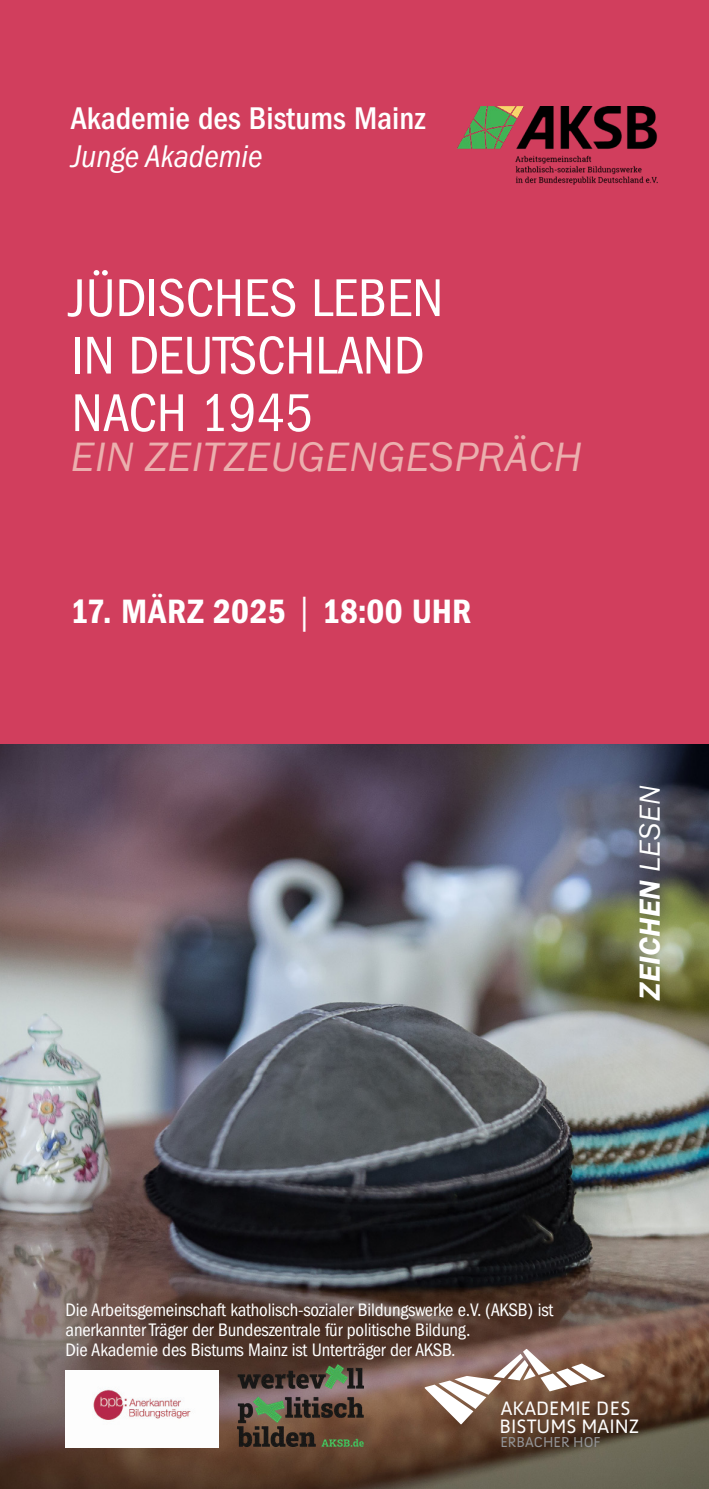
<style>
.page{position:relative;width:709px;height:1489px;background:#fff}
.page>*{position:absolute;margin:0;border:0;box-sizing:border-box;transform-origin:0 0}
.t1{font:condensed 55px/57.5px "Franklin Gothic LT Pro";color:#fff}
.t2{font:42.5px "Franklin Gothic URW Boo Ita";letter-spacing:.01em;color:#ebafae}
.t3{font:35px "Franklin Gothic LT Pro Cn Dm";letter-spacing:.005em;color:#fff}
.t4{font:500 condensed 32.5px "Franklin Gothic LT Pro";color:#fff}
.t5{font:italic condensed 32.5px "Franklin Gothic LT Pro";color:#fff}
.t6{font:30px "Franklin Gothic URW Dem Ita";color:#fff}
.t7{font:20px/18px "Anivers";color:#fff}
.t8{font:condensed 18.75px/20px "Franklin Gothic LT Pro";letter-spacing:-.01em;color:#fff}
.t9{font:14.75px "Anivers";color:#939598}
.s1{font-family:"Franklin Gothic LT Pro";font-style:italic;font-stretch:condensed}
.s2{font-family:"Franklin Gothic URW Boo Ita"}
</style>
<div class="page">
<div style="left:0;top:0;width:709px;height:1488px;background:#d13e5d"></div>
<img style="left:0;top:744px;width:709px;height:744px">
<img style="left:238px;top:1363px;width:126px;height:83px">
<img style="left:457px;top:106px;width:200px;height:79px">
<img style="left:65px;top:1370px;width:153px;height:76px">
<svg style="left:424px;top:1348px;width:180px;height:76px;background:#987e71"></svg>
<h3 class="t4" style="left:71px;top:99px;width:356px">Akademie des Bistums Mainz</h3>
<h3 class="t5" style="left:71px;top:138px;width:193px">Junge Akademie</h3>
<h1 class="t1" style="left:69px;top:269px;width:376px">JÜDISCHES LEBEN<br>IN DEUTSCHLAND<br>NACH 1945</h1>
<h2 class="t2" style="left:71px;top:430px;width:512px">EIN ZEITZEUGENGESPRÄCH</h2>
<h3 class="t3" style="left:71px;top:591px;width:402px">17. MÄRZ 2025 <span class="s1">|</span> 18:00 UHR</h3>
<h3 class="t6" style="left:630px;top:999px;width:215px;rotate:-90deg">ZEICHEN <span class="s2">LESEN</span></h3>
<p class="t8" style="left:66px;top:1299px;width:489px">Die Arbeitsgemeinschaft katholisch-sozialer Bildungswerke e.V. (AKSB) ist anerkannter Träger der Bundeszentrale für politische Bildung.<br>Die Akademie des Bistums Mainz ist Unterträger der AKSB.</p>
<p class="t7" style="left:499px;top:1398px;width:141px">AKADEMIE DES<br>BISTUMS MAINZ</p>
<p class="t9" style="left:500px;top:1433px;width:102px">ERBACHER HOF</p>
</div>
